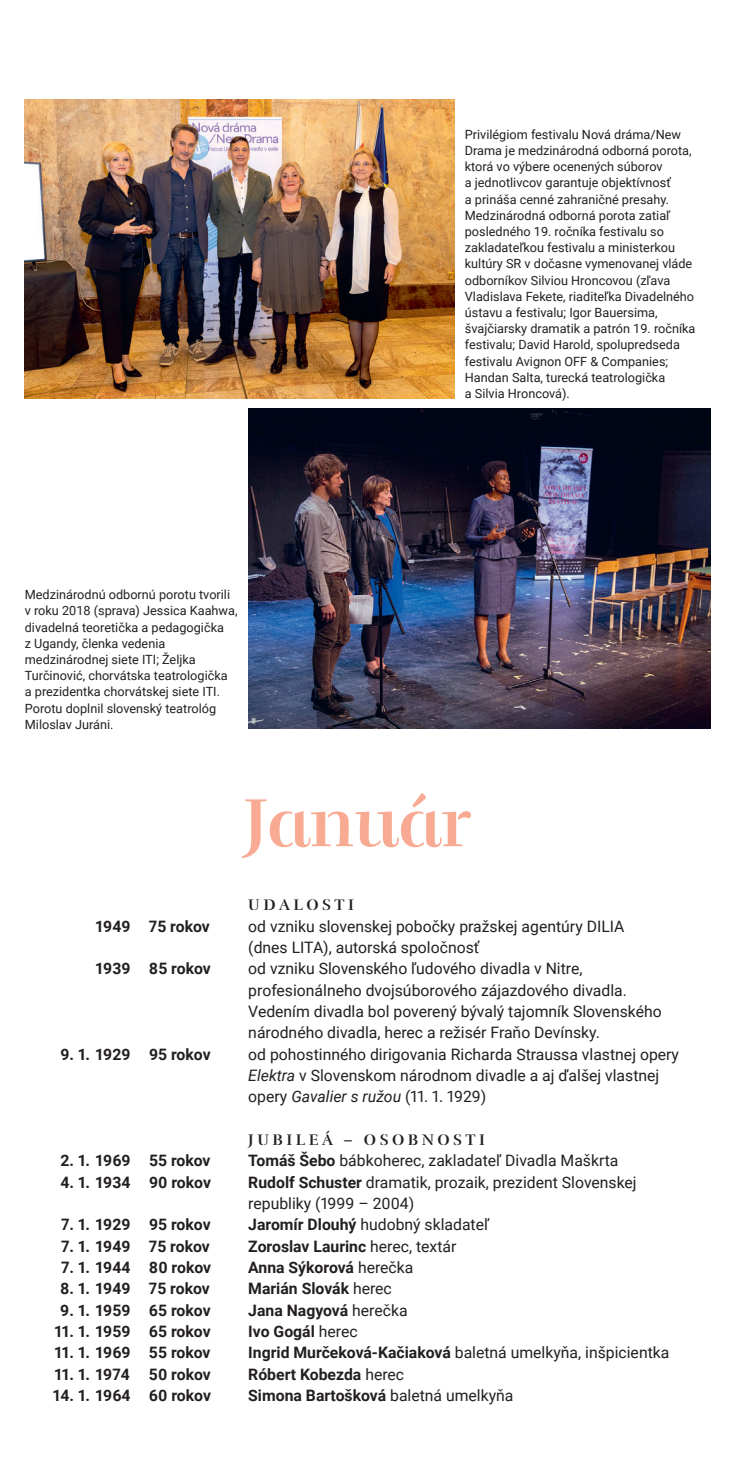
<style>
.page{position:relative;width:735px;height:1474px;background:#fff}
.page>*{position:absolute;margin:0;border:0;box-sizing:border-box;transform-origin:0 0}
.t1{font:70px "Rufina Stencil Alt 02 Bold CE";color:#f8aa93}
.t2{font:15.75px/21.3px "Roboto";color:#231f20}
.t3{font:700 15.75px "Roboto";color:#231f20}
.t4{font:15.75px "Rufina Stencil Alt 02 Bold CE";letter-spacing:.225em;color:#231f20}
.t5{font:12.6px/16.3px "Roboto";color:#231f20}
.s1{font-style:italic}
.s2{font-weight:700}
.s3{font-weight:400}
</style>
<div class="page">
<img style="left:248px;top:409px;width:461px;height:319px">
<img style="left:25px;top:99px;width:429px;height:299px">
<p class="t5" style="left:25px;top:586px;width:214px">Medzinárodnú odbornú porotu tvorili v roku 2018 (sprava) Jessica Kaahwa, divadelná teoretička a pedagogička<br>z Ugandy, členka vedenia medzinárodnej siete ITI; Željka Turčinović, chorvátska teatrologička a prezidentka chorvátskej siete ITI.<br>Porotu doplnil slovenský teatrológ Miloslav Juráni.</p>
<p class="t5" style="left:464px;top:126px;width:232px">Privilégiom festivalu Nová dráma/New Drama je medzinárodná odborná porota, ktorá vo výbere ocenených súborov<br>a jednotlivcov garantuje objektívnosť<br>a prináša cenné zahraničné presahy.<br>Medzinárodná odborná porota zatiaľ posledného 19. ročníka festivalu so zakladateľkou festivalu a ministerkou kultúry SR v dočasne vymenovanej vláde odborníkov Silviou Hroncovou (zľava Vladislava Fekete, riaditeľka Divadelného ústavu a festivalu; Igor Bauersima, švajčiarsky dramatik a patrón 19. ročníka festivalu; David Harold, spolupredseda festivalu Avignon OFF &amp; Companies; Handan Salta, turecká teatrologička<br>a Silvia Hroncová).</p>
<h1 class="t1" style="left:243px;top:776px;width:229px">Január</h1>
<p class="t4" style="left:248px;top:894px;width:107px">UDALOSTI</p>
<p class="t3" style="left:95px;top:914px;width:116px">1949 75 rokov</p>
<p class="t2" style="left:248px;top:914px;width:377px">od vzniku slovenskej pobočky pražskej agentúry DILIA (dnes LITA), autorská spoločnosť</p>
<p class="t3" style="left:96px;top:957px;width:117px">1939 85 rokov</p>
<p class="t2" style="left:248px;top:957px;width:414px">od vzniku Slovenského ľudového divadla v Nitre, profesionálneho dvojsúborového zájazdového divadla.<br>Vedením divadla bol poverený bývalý tajomník Slovenského národného divadla, herec a režisér Fraňo Devínsky.</p>
<p class="t3" style="left:60px;top:1042px;width:152px">9. 1. 1929 95 rokov</p>
<p class="t2" style="left:248px;top:1042px;width:432px">od pohostinného dirigovania Richarda Straussa vlastnej opery<br><span class="s1">Elektra</span> v Slovenskom národnom divadle a aj ďalšej vlastnej opery <span class="s1">Gavalier s ružou</span> (11. 1. 1929)</p>
<p class="t4" style="left:248px;top:1129px;width:238px">JUBILEÁ – OSOBNOSTI</p>
<p class="t3" style="left:60px;top:1149px;width:151px">2. 1. 1969 55 rokov</p>
<p class="t2" style="left:248px;top:1149px;width:371px"><span class="s2">Tomáš Šebo</span> bábkoherec, zakladateľ Divadla Maškrta</p>
<p class="t3" style="left:60px;top:1170px;width:152px">4. 1. 1934 90 rokov</p>
<p class="t2" style="left:248px;top:1170px;width:389px"><span class="s2">Rudolf Schuster</span> dramatik, prozaik, prezident Slovenskej republiky (1999 – 2004)</p>
<p class="t3" style="left:61px;top:1213px;width:151px">7. 1. 1929 95 rokov</p>
<p class="t2" style="left:248px;top:1213px;width:242px"><span class="s2">Jaromír Dlouhý</span> hudobný skladateľ</p>
<p class="t3" style="left:61px;top:1234px;width:150px">7. 1. 1949 75 rokov</p>
<p class="t3" style="left:248px;top:1234px;width:209px">Zoroslav Laurinc <span class="s3">herec, textár</span></p>
<p class="t3" style="left:61px;top:1256px;width:151px">7. 1. 1944 80 rokov</p>
<p class="t3" style="left:248px;top:1256px;width:166px">Anna Sýkorová <span class="s3">herečka</span></p>
<p class="t3" style="left:60px;top:1277px;width:151px">8. 1. 1949 75 rokov</p>
<p class="t3" style="left:248px;top:1277px;width:145px">Marián Slovák <span class="s3">herec</span></p>
<p class="t3" style="left:60px;top:1298px;width:152px">9. 1. 1959 65 rokov</p>
<p class="t3" style="left:248px;top:1298px;width:161px">Jana Nagyová <span class="s3">herečka</span></p>
<p class="t3" style="left:54px;top:1320px;width:158px">11. 1. 1959 65 rokov</p>
<p class="t3" style="left:248px;top:1320px;width:111px">Ivo Gogál <span class="s3">herec</span></p>
<p class="t3" style="left:54px;top:1341px;width:157px">11. 1. 1969 55 rokov</p>
<p class="t2" style="left:248px;top:1341px;width:422px"><span class="s2">Ingrid Murčeková-Kačiaková</span> baletná umelkyňa, inšpicientka</p>
<p class="t3" style="left:54px;top:1362px;width:158px">11. 1. 1974 50 rokov</p>
<p class="t3" style="left:248px;top:1362px;width:157px">Róbert Kobezda <span class="s3">herec</span></p>
<p class="t3" style="left:53px;top:1384px;width:159px">14. 1. 1964 60 rokov</p>
<p class="t3" style="left:248px;top:1384px;width:266px">Simona Bartošková <span class="s3">baletná umelkyňa</span></p>
</div>
